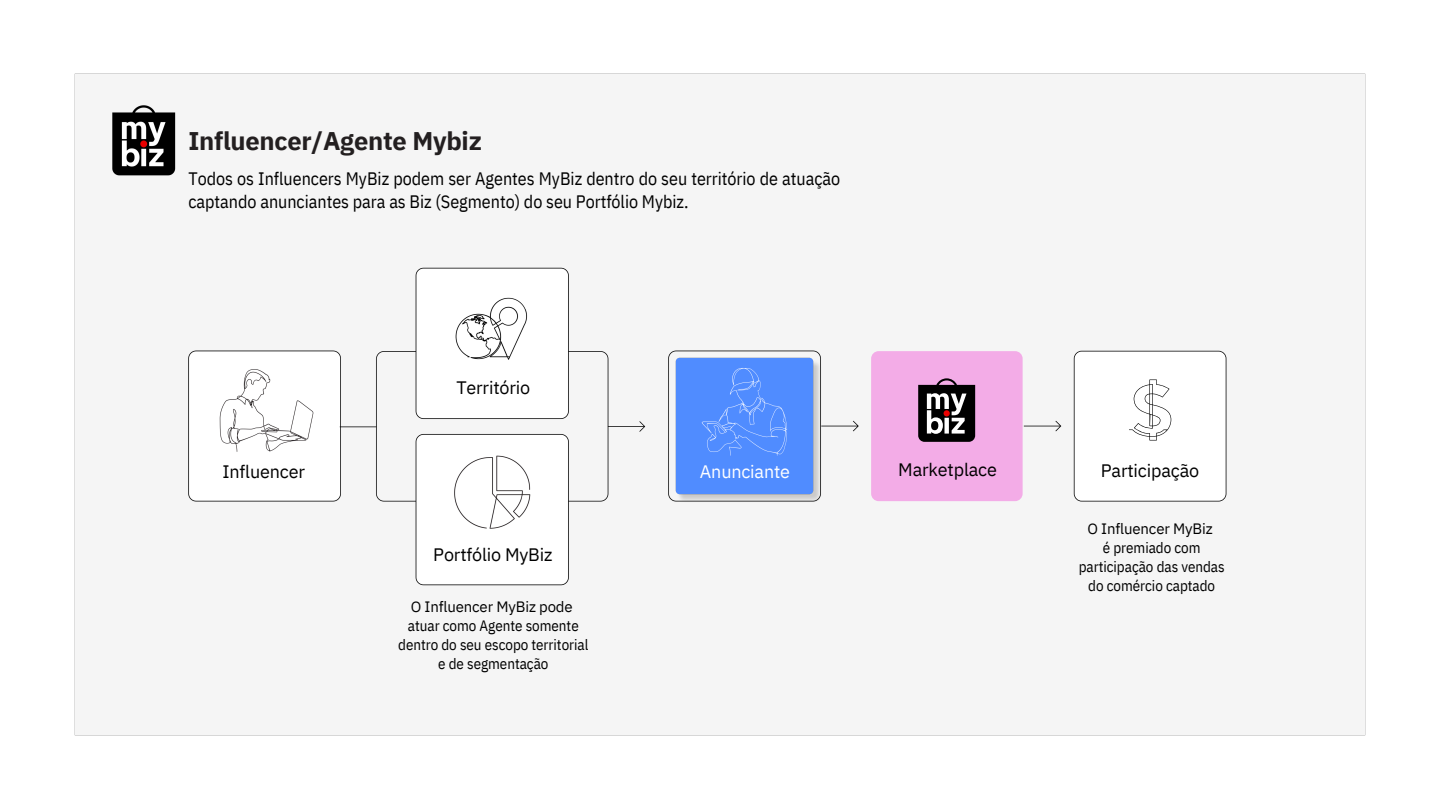
<style>
.page{position:relative;width:1440px;height:810px;background:#fff}
.page>*{position:absolute;margin:0;border:0;box-sizing:border-box;transform-origin:0 0}
.t1{font:700 25.5px "IBM Plex Sans";letter-spacing:-.01em;color:#231f20}
.t2{font:18px/22.5px "IBM Plex Sans Cond";color:#000}
.t3{font:18px "IBM Plex Sans";letter-spacing:-.01em;color:#000}
.t4{font:18px "IBM Plex Sans";letter-spacing:-.01em;color:#fff}
.t5{font:15px/19.1px "IBM Plex Sans Cond";color:#000;text-align:center}
.t6{font:15px "IBM Plex Sans";letter-spacing:-.01em;color:#000}
</style>
<div class="page">
<div style="left:74px;top:73px;width:1292px;height:663px;background:#f5f5f5"></div>
<img style="left:678px;top:361px;width:143px;height:141px">
<img style="left:337px;top:264px;width:311px;height:324px">
<img style="left:673px;top:355px;width:144px;height:142px">
<div style="left:871px;top:351px;width:152px;height:150px;background:#f3ace7;border-radius:7px"></div>
<svg style="left:918px;top:378px;width:57px;height:64px"></svg>
<svg style="left:1074px;top:351px;width:152px;height:151px"></svg>
<h2 class="t1" style="left:188px;top:124px;width:295px">Influencer/Agente Mybiz</h2>
<p class="t2" style="left:188px;top:167px;width:653px">Todos os Influencers MyBiz podem ser Agentes MyBiz dentro do seu território de atuação captando anunciantes para as Biz (Segmento) do seu Portfólio Mybiz.</p>
<h2 class="t3" style="left:223px;top:459px;width:84px">Influencer</h2>
<h2 class="t3" style="left:456px;top:376px;width:75px">Território</h2>
<p class="t3" style="left:433px;top:542px;width:121px">Portfólio MyBiz</p>
<p class="t6" style="left:411px;top:596px;width:164px">O Influencer MyBiz pode</p>
<h2 class="t5" style="left:398px;top:616px;width:192px">atuar como Agente somente dentro do seu escopo territorial e de segmentação</h2>
<p class="t4" style="left:700px;top:459px;width:92px">Anunciante</p>
<p class="t3" style="left:898px;top:457px;width:100px">Marketplace</p>
<h2 class="t3" style="left:1101px;top:459px;width:100px">Participação</h2>
<h2 class="t6" style="left:1087px;top:518px;width:127px">O Influencer MyBiz</h2>
<p class="t5" style="left:1079px;top:538px;width:148px">é premiado com participação das vendas do comércio captado</p>
</div>
